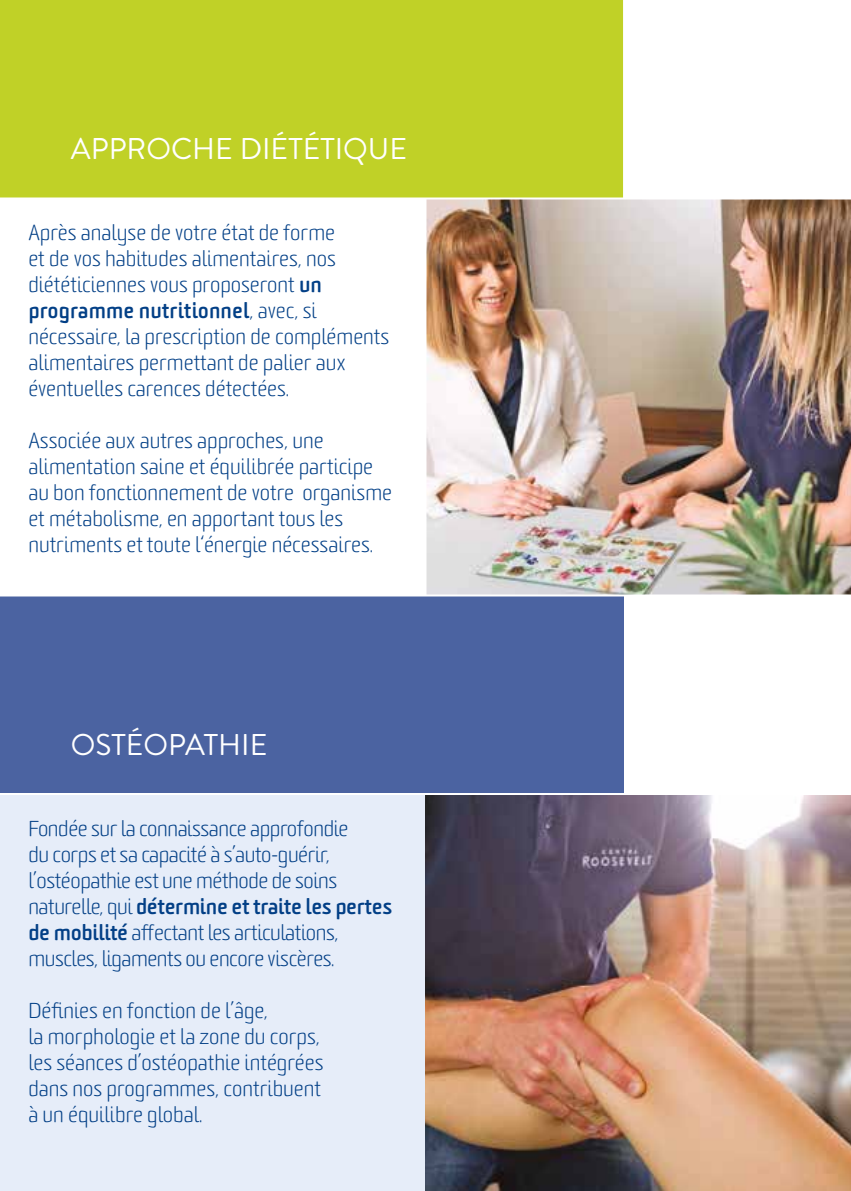
<style>
.page{position:relative;width:851px;height:1191px;background:#fff}
.page>*{position:absolute;margin:0;border:0;box-sizing:border-box;transform-origin:0 0}
.t1{font:30px "Brandon Grotesque";color:#fff}
.t2{font:300 21px/26px "Sommet Rounded";color:#023f86}
.t3{font:300 21px/26px "Sommet Rounded";letter-spacing:-.02em;color:#023f86}
.s1{font-weight:700}
</style>
<div class="page">
<div style="left:0;top:794px;width:850px;height:397px;background:#e6edf9"></div>
<div style="left:0;top:0;width:425px;height:198px;background:#c0d127"></div>
<div style="left:0;top:595px;width:425px;height:199px;background:#4b63a1"></div>
<img style="left:426px;top:199px;width:424px;height:395px">
<img style="left:425px;top:795px;width:425px;height:396px">
<div style="left:425px;top:595px;width:199px;height:199px;background:#4b63a1"></div>
<div style="left:425px;top:0;width:199px;height:198px;background:#c0d127"></div>
<hr style="left:0;top:197px;width:850px;height:2px;background:#fff">
<hr style="left:0;top:793px;width:850px;height:2px;background:#fff">
<hr style="left:0;top:594px;width:850px;height:2px;background:#fff">
<hr style="left:623px;top:0;width:2px;height:198px;background:#fff">
<h1 class="t1" style="left:71px;top:128px;width:338px">APPROCHE DIÉTÉTIQUE</h1>
<p class="t2" style="left:28px;top:220px;width:362px">Après analyse de votre état de forme<br>et de vos habitudes alimentaires, nos diététiciennes vous proposeront <span class="s1">un programme nutritionnel</span>, avec, si nécessaire, la prescription de compléments alimentaires permettant de palier aux éventuelles carences détectées.</p>
<p class="t2" style="left:28px;top:428px;width:365px">Associée aux autres approches, une alimentation saine et équilibrée participe au bon fonctionnement de votre organisme et métabolisme, en apportant tous les nutriments et toute l‘énergie nécessaires.</p>
<h1 class="t1" style="left:71px;top:724px;width:198px">OSTÉOPATHIE</h1>
<p class="t3" style="left:28px;top:815px;width:365px">Fondée sur la connaissance approfondie<br>du corps et sa capacité à s’auto-guérir, l’ostéopathie est une méthode de soins naturelle, qui <span class="s1">détermine et traite les pertes de mobilité</span> affectant les articulations, muscles, ligaments ou encore viscères.</p>
<p class="t2" style="left:28px;top:997px;width:296px">Définies en fonction de l’âge,<br>la morphologie et la zone du corps, les séances d’ostéopathie intégrées dans nos programmes, contribuent à un équilibre global.</p>
</div>
